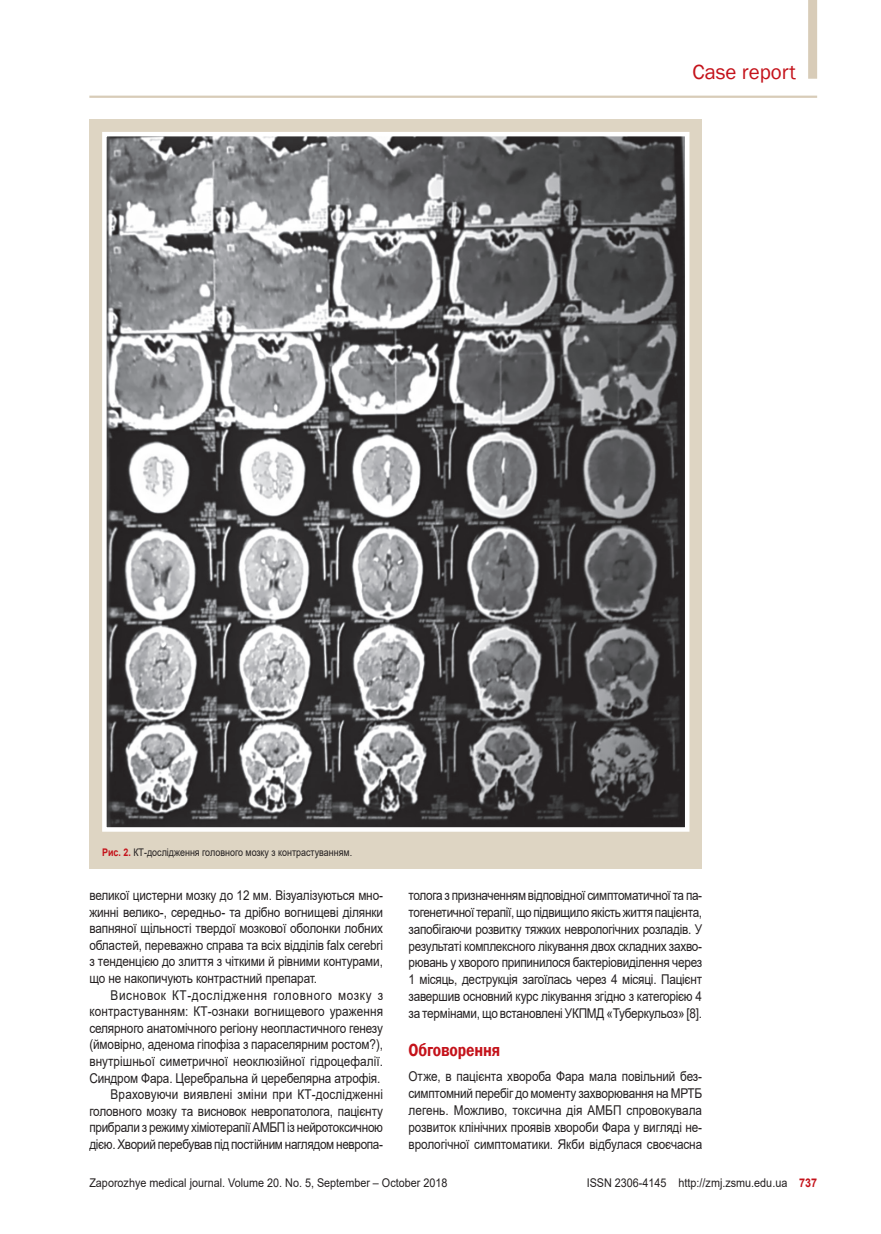
<style>
.page{position:relative;width:881px;height:1234px;background:#fff}
.page>*{position:absolute;margin:0;border:0;box-sizing:border-box;transform-origin:0 0}
.t1{font:21px "Franklin Gothic";color:#c4121a}
.nazva{font:600 18px "Franklin Gothic";letter-spacing:-.01em;color:#c4121a;scale:.87 1}
.tecst{font:13.5px/16.6px "Arial";letter-spacing:-.02em;color:#231f20;text-align:justify;scale:.87 1}
.tecst_1{font:13.5px/16.8px "Arial";letter-spacing:-.01em;color:#231f20;text-align:justify;scale:.87 1}
.t2{font:12px "Arial";color:#231f20;scale:.9 1}
.примечание{font:10.5px "Arial";color:#231f20;scale:.85 1}
.s1{font-weight:700;color:#c4121a}
</style>
<div class="page">
<div style="left:89px;top:119px;width:613px;height:749px;background:#ded5c3"></div>
<svg style="left:102px;top:132px;width:588px;height:700px;background:#737375"></svg>
<hr style="left:89px;top:96px;width:727px;height:2px;background:#d8ccb8">
<div style="left:807px;top:0;width:9px;height:79px;background:#d8ccb8"></div>
<h1 class="t1" style="left:692px;top:58px;width:105px">Case report</h1>
<p class="примечание" style="left:102px;top:845px;width:295px"><span class="s1">Рис. 2.</span> КТ-дослідження головного мозку з контрастуванням.</p>
<p class="tecst" style="left:89px;top:886px;width:339px">великої цистерни мозку до 12 мм. Візуалізуються мно&shy;жинні велико-, середньо- та дрібно вогнищеві ділянки вапняної щільності твердої мозкової оболонки лобних областей, переважно справа та всіх відділів falх cerebri з тенденцією до злиття з чіткими й рівними контурами, що не накопичують контрастний препарат.</p>
<p class="tecst" style="left:89px;top:986px;width:339px;text-indent:21px">Висновок КТ-дослідження головного мозку з контрастуванням: КТ-ознаки вогнищевого ураження селярного анатомічного регіону неопластичного генезу (ймовірно, аденома гіпофіза з параселярним ростом?), внутрішньої симетричної неоклюзійної гідроцефалії.<br>Синдром Фара. Церебральна й церебелярна атрофія.</p>
<p class="tecst" style="left:89px;top:1085px;width:339px;text-indent:21px">Враховуючи виявлені зміни при КТ-дослідженні головного мозку та висновок невропатолога, пацієнту прибрали з режиму хіміотерапії АМБП із нейротоксичною дією. Хворий перебував під постійним наглядом невропа-</p>
<p class="tecst" style="left:408px;top:886px;width:339px">толога з призначенням відповідної симптоматичної та па&shy;тогенетичної терапії, що підвищило якість життя пацієнта, запобігаючи розвитку тяжких неврологічних розладів. У результаті комплексного лікування двох складних захво&shy;рювань у хворого припинилося бактеріовиділення через 1 місяць, деструкція загоїлась через 4 місяці. Пацієнт завершив основний курс лікування згідно з категорією 4 за термінами, що встановлені УКПМД «Туберкульоз» [8].</p>
<p class="nazva" style="left:408px;top:1038px;width:107px">Обговорення</p>
<p class="tecst_1" style="left:408px;top:1067px;width:339px">Отже, в пацієнта хвороба Фара мала повільний без&shy;симптомний перебіг до моменту захворювання на МРТБ легень. Можливо, токсична дія АМБП спровокувала розвиток клінічних проявів хвороби Фара у вигляді не&shy;врологічної симптоматики. Якби відбулася своєчасна</p>
<p class="t2" style="left:89px;top:1174px;width:399px">Zaporozhye medical journal. Volume 20. No. 5, September – October 2018</p>
<p class="t2" style="left:586px;top:1174px;width:257px">ISSN 2306-4145 http://zmj.zsmu.edu.ua <span class="s1">737</span></p>
</div>
